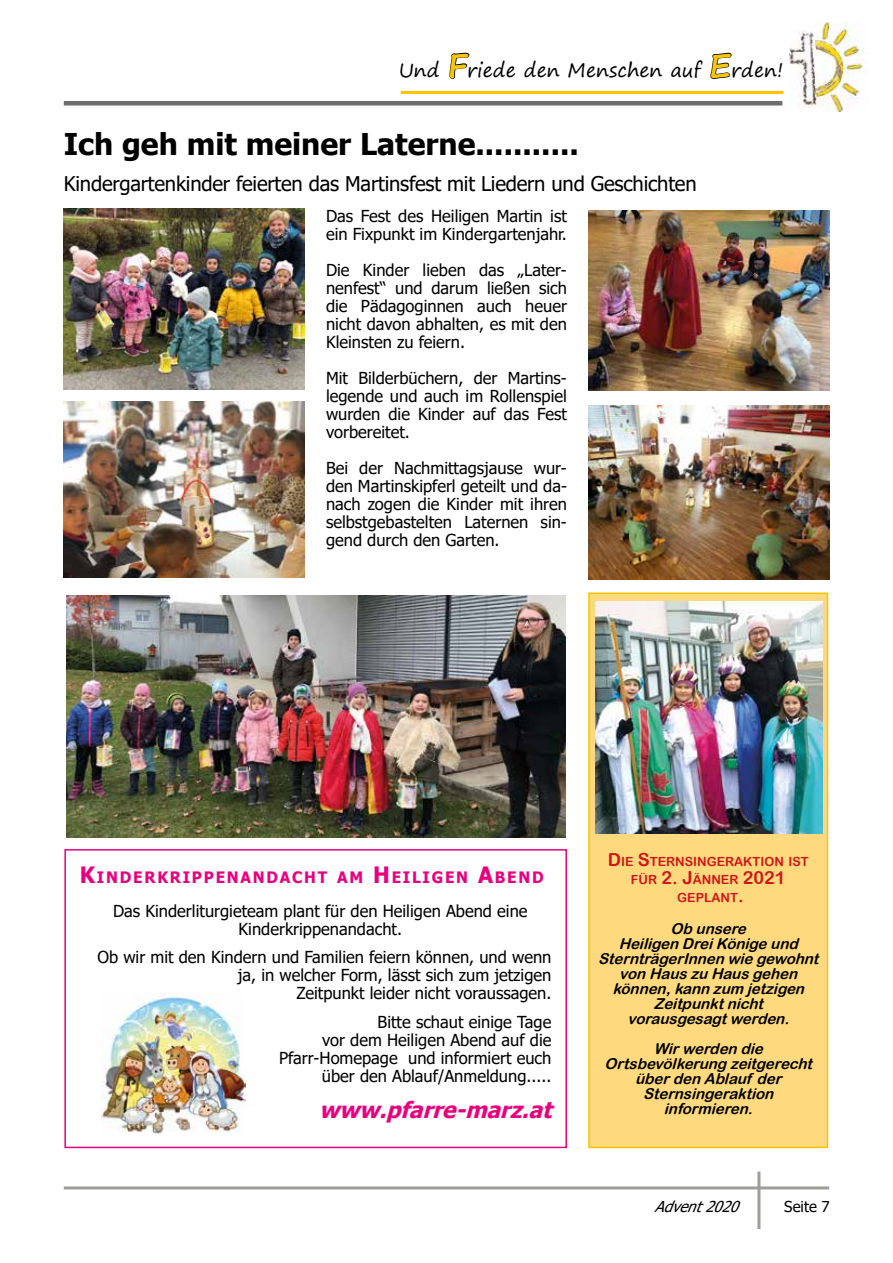
<style>
.page{position:relative;width:893px;height:1263px;background:#fff}
.page>*{position:absolute;margin:0;border:0;box-sizing:border-box;transform-origin:0 0}
.t1{font:700 30px "Tahoma";color:#000}
.t2{font:italic 700 22.5px "Tahoma";color:#e6007d}
.t3{font:20.25px "Tahoma";letter-spacing:-.01em;color:#000}
.t4{font:19.5px "Segoe Print";color:#000}
.t5{font:16.5px/18px "Tahoma";color:#000;text-align:justify}
.t6{font:700 15.75px "Tahoma";letter-spacing:.115em;color:#e6007d}
.t7{font:italic 15px/15px "Arial Rounded MT Bold";color:#000;text-align:center}
.t8{font:italic 15px "Tahoma";color:#000}
.t9{font:15px "Tahoma";color:#000}
.t10{font:12.6px/18px "Arial Rounded MT Bold";color:#cd1719;text-align:center}
.s1{font-weight:700;font-size:33px}
.s2{font-size:22.5px}
.s3{font-size:18px}
</style>
<div class="page">
<hr style="left:64px;top:1186px;width:765px;height:3px;background:#9d9d9c">
<hr style="left:757px;top:1171px;width:3px;height:58px;background:#9d9d9c">
<hr style="left:401px;top:91px;width:382px;height:3px;background:#fbc301">
<hr style="left:64px;top:101px;width:718px;height:4px;background:#706f6f">
<img style="left:789px;top:22px;width:75px;height:90px">
<div style="left:589px;top:593px;width:238px;height:554px;background:#fed97e"></div>
<div style="left:588px;top:592px;width:240px;height:556px;border:2px solid #fbc301"></div>
<div style="left:64px;top:849px;width:503px;height:299px;background:#fff;border:2px solid #e6007d"></div>
<img style="left:595px;top:601px;width:227px;height:232px">
<img style="left:64px;top:208px;width:241px;height:181px">
<img style="left:64px;top:402px;width:241px;height:175px">
<img style="left:588px;top:210px;width:241px;height:180px">
<img style="left:588px;top:405px;width:241px;height:174px">
<img style="left:67px;top:595px;width:499px;height:243px">
<img style="left:102px;top:993px;width:144px;height:141px">
<p class="t4" style="left:399px;top:53px;width:386px">Und <span class="s1">F</span>riede den Menschen auf <span class="s1">E</span>rden!</p>
<h1 class="t1" style="left:64px;top:124px;width:517px">Ich geh mit meiner Laterne...........</h1>
<p class="t3" style="left:64px;top:170px;width:634px">Kindergartenkinder feierten das Martinsfest mit Liedern und Geschichten</p>
<p class="t5" style="left:326px;top:208px;width:242px">Das Fest des Heiligen Martin ist ein Fixpunkt im Kindergartenjahr.</p>
<p class="t5" style="left:326px;top:262px;width:242px">Die Kinder lieben das „Later&shy;nenfest“ und darum ließen sich die Pädagoginnen auch heuer nicht davon abhalten, es mit den Kleinsten zu feiern.</p>
<p class="t5" style="left:326px;top:370px;width:242px">Mit Bilderbüchern, der Martins&shy;legende und auch im Rollenspiel wurden die Kinder auf das Fest vorbereitet.</p>
<p class="t5" style="left:326px;top:460px;width:242px">Bei der Nachmittagsjause wur&shy;den Martinskipferl geteilt und da&shy;nach zogen die Kinder mit ihren selbstgebastelten Laternen sin&shy;gend durch den Garten.</p>
<p class="t6" style="left:80px;top:866px;width:464px"><span class="s2">K</span>INDERKRIPPENANDACHT AM <span class="s2">H</span> EILIGEN <span class="s2">A</span>BEND</p>
<p class="t5" style="left:113px;top:902px;width:416px;text-align:center">Das Kinderliturgieteam plant für den Heiligen Abend eine<br>Kinderkrippenandacht.</p>
<p class="t5" style="left:97px;top:949px;width:455px;text-align:right">Ob wir mit den Kindern und Familien feiern können, und wenn ja, in welcher Form, lässt sich zum jetzigen<br>Zeitpunkt leider nicht voraussagen.</p>
<p class="t5" style="left:279px;top:1013px;width:274px;text-align:right">Bitte schaut einige Tage<br>vor dem Heiligen Abend auf die<br>Pfarr-Homepage und informiert euch über den Ablauf/Anmeldung.....</p>
<h2 class="t2" style="left:319px;top:1094px;width:243px">www.pfarre-marz.at</h2>
<p class="t10" style="left:608px;top:852px;width:202px"><span class="s3">D</span>IE <span class="s3">S</span>TERNSINGERAKTION IST<br>FÜR <span class="s3">2. J</span>ÄNNER <span class="s3">2021<br></span>GEPLANT<span class="s3">.</span></p>
<p class="t7" style="left:598px;top:921px;width:226px">Ob unsere<br>Heiligen DreiKönige und<br>SternträgerInnen wie gewohnt von Hauszu Hausgehen können,kann zum jetzigen<br>Zeitpunktnicht vorausgesagtwerden.</p>
<p class="t7" style="left:605px;top:1041px;width:213px">Wirwerden die<br>Ortsbevölkerung zeitgerecht überden Ablauf der<br>Sternsingeraktion informieren.</p>
<p class="t8" style="left:654px;top:1196px;width:94px">Advent2020</p>
<p class="t9" style="left:784px;top:1196px;width:47px">Seite 7</p>
</div>
